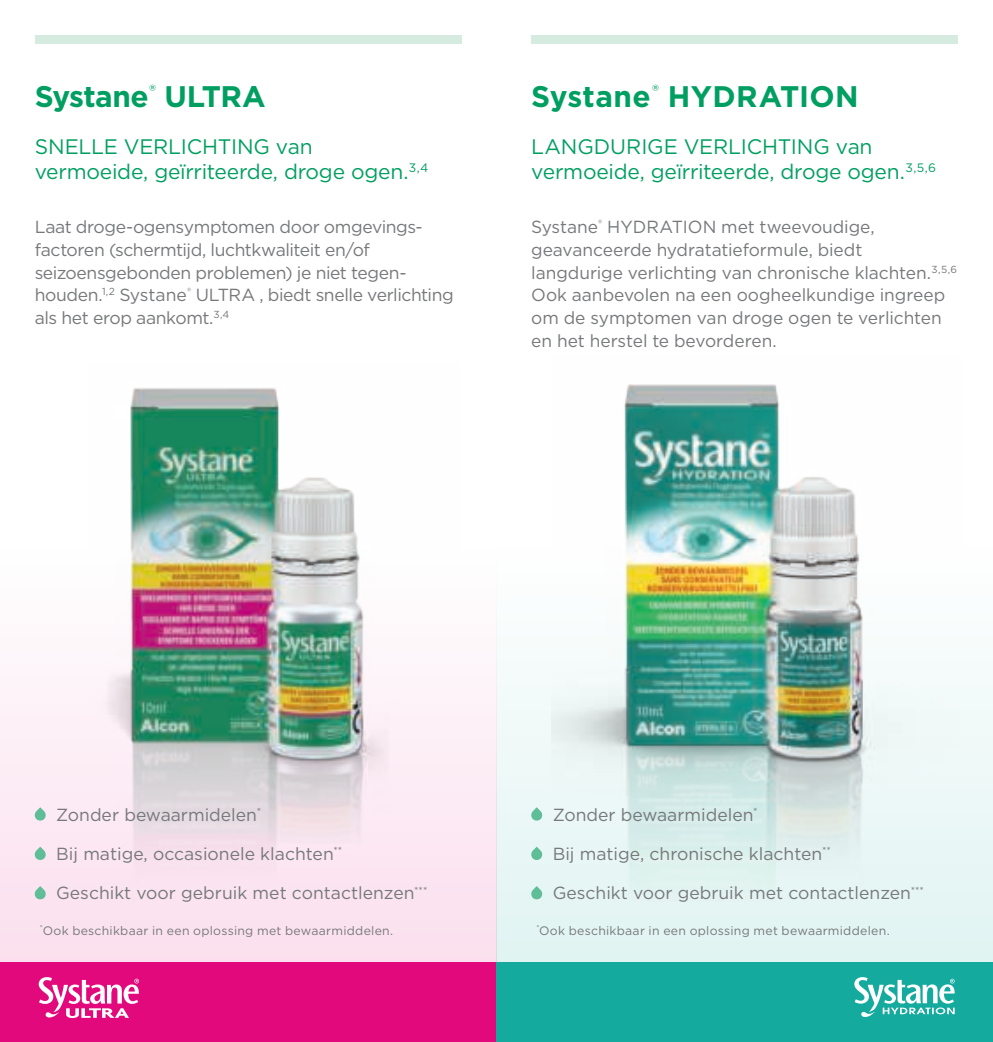
<style>
.page{position:relative;width:993px;height:1042px;background:#fff}
.page>*{position:absolute;margin:0;border:0;box-sizing:border-box;transform-origin:0 0}
.t1{font:700 29.75px "Gotham";letter-spacing:-.005em;color:#009f61}
.t2{font:21px/25.2px "Gotham";letter-spacing:-.01em;color:#009f61}
.t3{font:17.5px/22.8px "Gotham";letter-spacing:-.005em;color:#76787b}
.t4{font:17.5px/22.8px "Gotham";letter-spacing:-.025em;color:#76787b}
.t5{font:12.25px "Gotham";letter-spacing:.02em;color:#76787b}
</style>
<div class="page">
<svg style="left:0;top:676px;width:496px;height:286px;fill:#fbe3f0"></svg>
<div style="left:0;top:962px;width:499px;height:80px;background:#e2097c"></div>
<svg style="left:496px;top:638px;width:496px;height:324px;fill:#e4f5f3"></svg>
<div style="left:496px;top:962px;width:496px;height:80px;background:#15aa9e"></div>
<div style="left:35px;top:35px;width:426px;height:9px;background:#d6ebdf"></div>
<div style="left:531px;top:35px;width:426px;height:9px;background:#d6ebdf"></div>
<img style="left:88px;top:388px;width:371px;height:516px">
<img style="left:551px;top:384px;width:411px;height:518px">
<svg style="left:34px;top:807px;width:12px;height:13px"></svg>
<svg style="left:34px;top:846px;width:12px;height:14px"></svg>
<svg style="left:34px;top:886px;width:12px;height:13px"></svg>
<svg style="left:530px;top:807px;width:12px;height:13px"></svg>
<svg style="left:530px;top:846px;width:12px;height:14px"></svg>
<svg style="left:530px;top:886px;width:12px;height:13px"></svg>
<svg style="left:854px;top:977px;width:100px;height:40px"></svg>
<svg style="left:39px;top:977px;width:100px;height:41px"></svg>
<h1 class="t1" style="left:35px;top:83px;width:232px">Systane<sup>®</sup> ULTRA</h1>
<p class="t2" style="left:35px;top:135px;width:395px">SNELLE VERLICHTING van vermoeide, geïrriteerde, droge ogen.<sup>3,4</sup></p>
<p class="t4" style="left:35px;top:216px;width:420px">Laat droge-ogensymptomen door omgevings&shy;factoren (schermtijd, luchtkwaliteit en/of seizoensgebonden problemen) je niet tegen&shy;houden.<sup>1,2</sup> Systane<sup>®</sup> ULTRA , biedt snelle verlichting als het erop aankomt.<sup>3,4</sup></p>
<h1 class="t1" style="left:531px;top:83px;width:329px">Systane<sup>®</sup> HYDRATION</h1>
<p class="t2" style="left:531px;top:135px;width:406px">LANGDURIGE VERLICHTING van vermoeide, geïrriteerde, droge ogen.<sup>3,5,6</sup></p>
<p class="t3" style="left:531px;top:216px;width:427px">Systane<sup>®</sup> HYDRATION met tweevoudige, geavanceerde hydratatieformule, biedt langdurige verlichting van chronische klachten.<sup>3,5,6<br></sup>Ook aanbevolen na een oogheelkundige ingreep om de symptomen van droge ogen te verlichten en het herstel te bevorderen.</p>
<p class="t3" style="left:56px;top:804px;width:206px">Zonder bewaarmidelen<sup>*</sup></p>
<p class="t3" style="left:56px;top:843px;width:287px">Bij matige, occasionele klachten<sup>**</sup></p>
<p class="t3" style="left:56px;top:882px;width:372px">Geschikt voor gebruik met contactlenzen<sup>***</sup></p>
<p class="t5" style="left:40px;top:924px;width:355px"><sup>*</sup>Ook beschikbaar in een oplossing met bewaarmiddelen.</p>
<p class="t3" style="left:552px;top:804px;width:206px">Zonder bewaarmidelen<sup>*</sup></p>
<p class="t3" style="left:552px;top:843px;width:279px">Bij matige, chronische klachten<sup>**</sup></p>
<p class="t3" style="left:552px;top:882px;width:372px">Geschikt voor gebruik met contactlenzen<sup>***</sup></p>
<p class="t5" style="left:536px;top:924px;width:355px"><sup>*</sup>Ook beschikbaar in een oplossing met bewaarmiddelen.</p>
</div>
